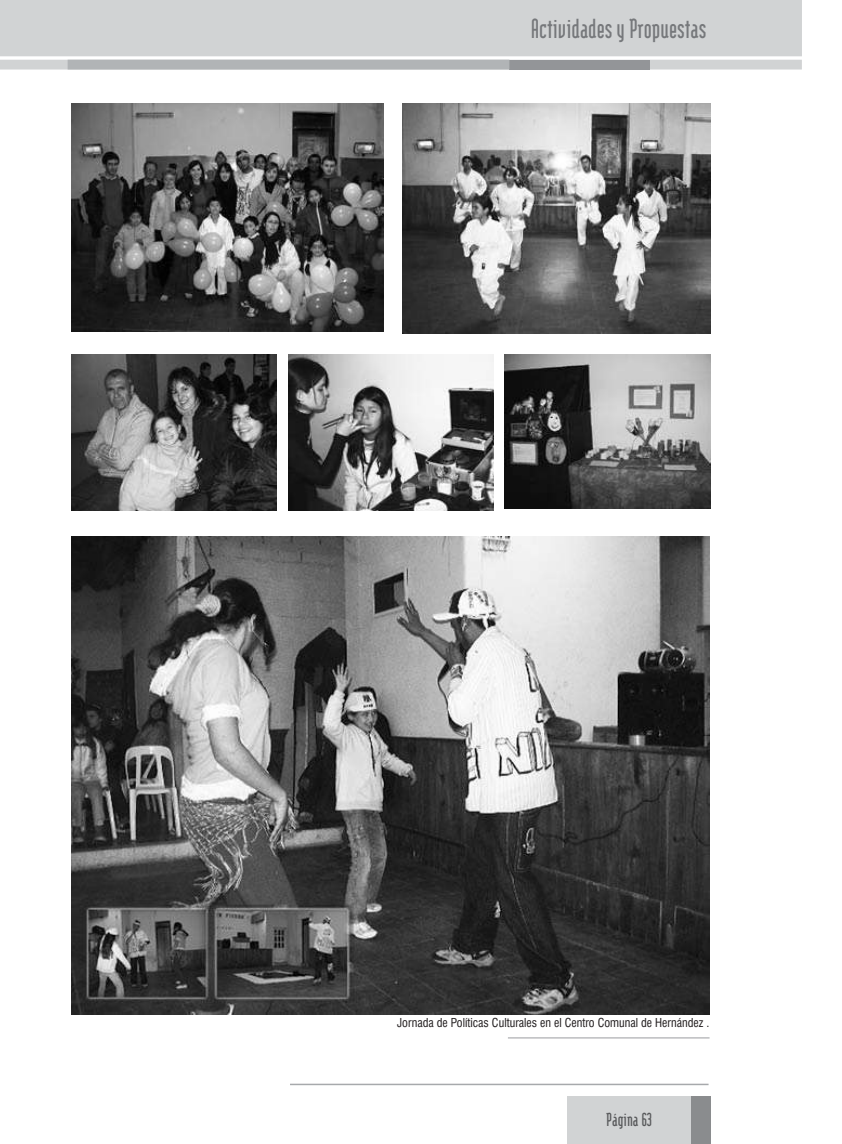
<style>
.page{position:relative;width:842px;height:1144px;background:#fff}
.page>*{position:absolute;margin:0;border:0;box-sizing:border-box;transform-origin:0 0}
.t1{font:700 33px "Modula";color:#76787b}
.t2{font:700 22.5px "Modula";color:#58595b}
.t3{font:condensed 12px "Swiss 721 BT";color:#231f20}
</style>
<div class="page">
<hr style="left:290px;top:1084px;width:418px;height:1px;background:#a7a9ac">
<div style="left:567px;top:1096px;width:141px;height:48px;background:#d1d3d4"></div>
<div style="left:0;top:0;width:801px;height:56px;background:#d1d3d4"></div>
<svg style="left:0;top:60px;width:801px;height:10px;background:#d2d4d5"></svg>
<div style="left:509px;top:60px;width:140px;height:10px;background:#939598"></div>
<div style="left:68px;top:60px;width:440px;height:9px;background:#b1b4b6"></div>
<div style="left:68px;top:60px;width:441px;height:10px;border:2px solid #b1b4b6"></div>
<div style="left:691px;top:1096px;width:19px;height:48px;background:#8a8c8e"></div>
<img style="left:71px;top:104px;width:312px;height:227px">
<img style="left:402px;top:104px;width:308px;height:229px">
<img style="left:504px;top:354px;width:206px;height:154px">
<img style="left:288px;top:354px;width:205px;height:156px">
<img style="left:71px;top:354px;width:205px;height:156px">
<img style="left:71px;top:537px;width:637px;height:478px">
<hr style="left:507px;top:1037px;width:202px;height:2px;background:#bcbdbf">
<h1 class="t1" style="left:530px;top:13px;width:177px">Actividades y Propuestas</h1>
<p class="t3" style="left:397px;top:1015px;width:313px">Jornada de Políticas Culturales en el Centro Comunal de Hernández .</p>
<h2 class="t2" style="left:606px;top:1109px;width:47px">Página 63</h2>
</div>
